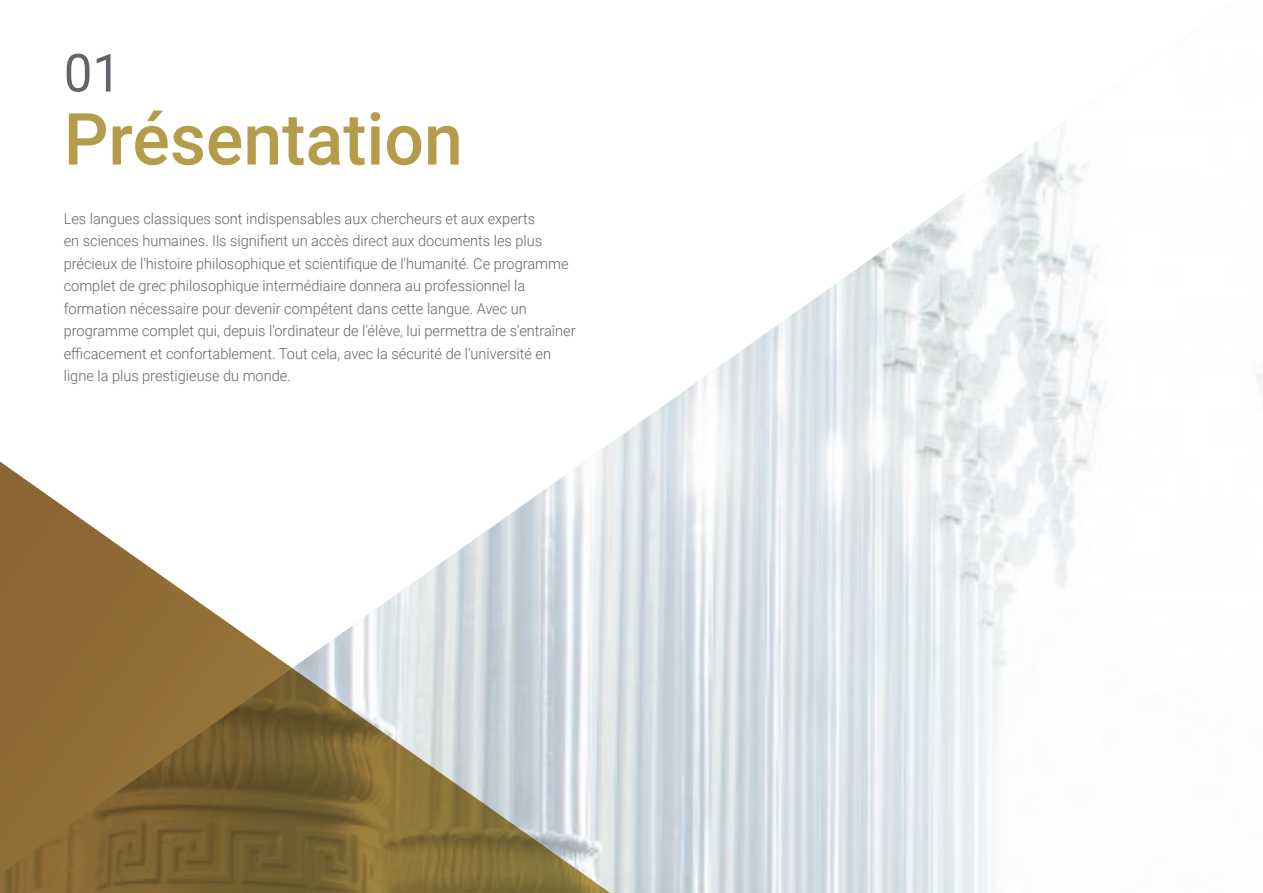
<style>
.page{position:relative;width:1263px;height:893px;background:#fff}
.page>*{position:absolute;margin:0;border:0;box-sizing:border-box;transform-origin:0 0}
.t1{font:500 72px "Roboto";color:#b49c4b}
.t2{font:52.5px "Roboto";color:#61646a}
.t3{font:300 15px/22.5px "Roboto";color:#61646a}
</style>
<div class="page">
<img style="left:607px;top:121px;width:656px;height:772px">
<svg style="left:0;top:446px;width:640px;height:447px"></svg>
<h2 class="t2" style="left:64px;top:36px;width:59px">01</h2>
<h1 class="t1" style="left:64px;top:89px;width:401px">Présentation</h1>
<p class="t3" style="left:64px;top:207px;width:513px">Les langues classiques sont indispensables aux chercheurs et aux experts<br>en sciences humaines. Ils signifient un accès direct aux documents les plus précieux de l'histoire philosophique et scientifique de l'humanité. Ce programme complet de grec philosophique intermédiaire donnera au professionnel la formation nécessaire pour devenir compétent dans cette langue. Avec un programme complet qui, depuis l'ordinateur de l'élève, lui permettra de s'entraîner efficacement et confortablement. Tout cela, avec la sécurité de l'université en ligne la plus prestigieuse du monde.</p>
</div>
